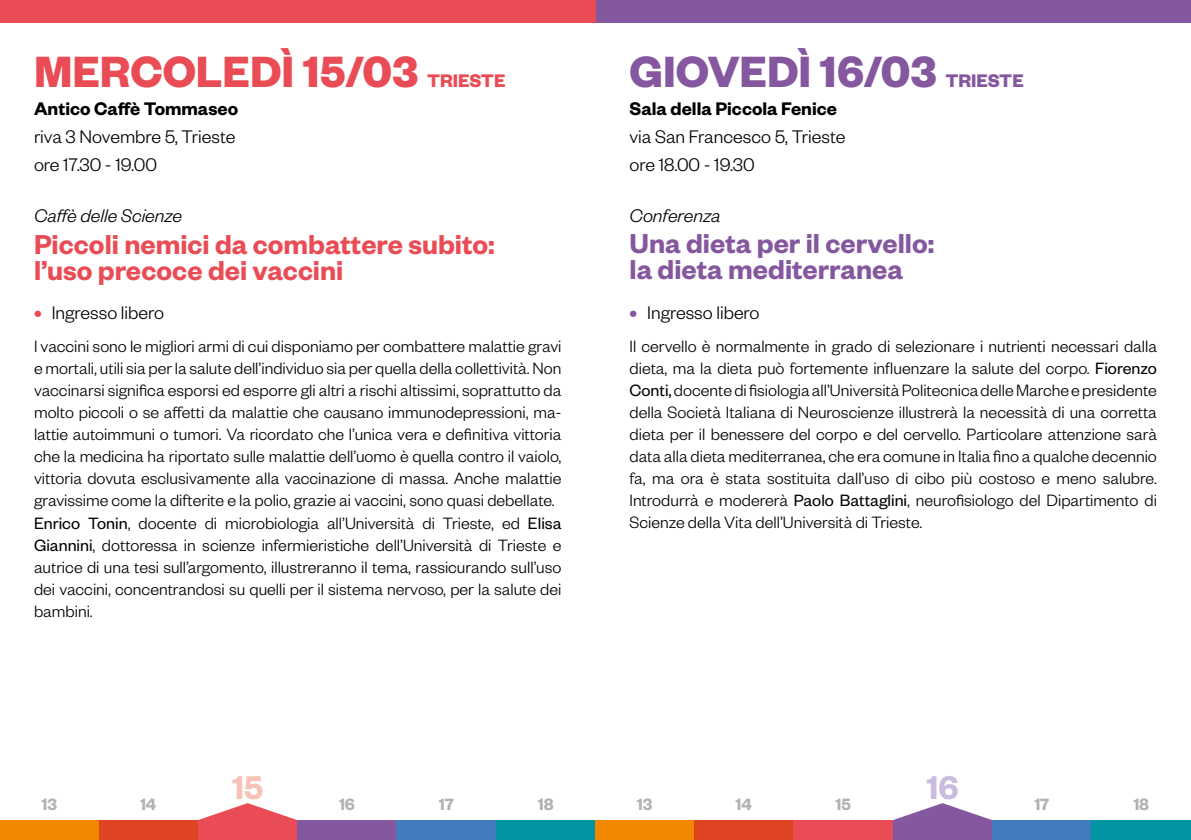
<style>
.page{position:relative;width:1191px;height:840px;background:#fff}
.page>*{position:absolute;margin:0;border:0;box-sizing:border-box;transform-origin:0 0}
.t1{font:700 48px "Founders Grotesk";color:#ea4c55}
.t2{font:700 48px "Founders Grotesk";color:#85579f}
.t3{font:600 36px "Founders Grotesk";color:#f8c1b8}
.t4{font:600 36px "Founders Grotesk";color:#cbbbdc}
.t5{font:600 30px/26px "Founders Grotesk";color:#ea4c55}
.t6{font:600 30px/26px "Founders Grotesk";color:#85579f}
.t7{font:300 20px/28px "Founders Grotesk";color:#000}
.t8{font:600 20px "Founders Grotesk";color:#000}
.t9{font:italic 300 20px "Founders Grotesk";color:#000}
.t10{font:700 20px "Founders Grotesk";color:#85579f}
.t11{font:700 20px "Founders Grotesk";color:#ea4c55}
.t12{font:300 18px/22px "Founders Grotesk";color:#000;text-align:justify}
.t13{font:600 18px "Founders Grotesk";letter-spacing:-.01em;color:#b3b2b2}
.s1{font-weight:600;color:#ea4c55}
.s2{font-weight:400}
.s3{font-weight:600;color:#85579f}
</style>
<div class="page">
<div style="left:567px;top:0;width:624px;height:23px;background:#85579f"></div>
<div style="left:0;top:0;width:595px;height:23px;background:#ea4c55"></div>
<div style="left:99px;top:819px;width:99px;height:20px;background:#de4422"></div>
<svg style="left:198px;top:803px;width:99px;height:36px"></svg>
<div style="left:297px;top:819px;width:100px;height:20px;background:#85579f"></div>
<div style="left:397px;top:819px;width:99px;height:20px;background:#417cbf"></div>
<div style="left:496px;top:819px;width:99px;height:20px;background:#0095a1"></div>
<div style="left:0;top:819px;width:99px;height:20px;background:#f18700"></div>
<div style="left:694px;top:819px;width:99px;height:20px;background:#de4422"></div>
<div style="left:793px;top:819px;width:99px;height:20px;background:#ea4c55"></div>
<svg style="left:892px;top:803px;width:100px;height:36px"></svg>
<div style="left:992px;top:819px;width:99px;height:20px;background:#417cbf"></div>
<div style="left:1091px;top:819px;width:100px;height:20px;background:#0095a1"></div>
<div style="left:595px;top:819px;width:99px;height:20px;background:#f18700"></div>
<h1 class="t1" style="left:34px;top:41px;width:386px">MERCOLEDÌ 15/03</h1>
<p class="t11" style="left:427px;top:68px;width:80px">TRIESTE</p>
<h1 class="t2" style="left:629px;top:41px;width:309px">GIOVEDÌ 16/03</h1>
<p class="t10" style="left:945px;top:67px;width:80px">TRIESTE</p>
<p class="t8" style="left:34px;top:96px;width:206px">Antico Caffè Tommaseo</p>
<p class="t7" style="left:34px;top:122px;width:203px">riva 3 Novembre 5, Trieste ore 17.30 - 19.00</p>
<p class="t9" style="left:34px;top:203px;width:150px">Caffè delle Scienze</p>
<h3 class="t5" style="left:34px;top:229px;width:462px">Piccoli nemici da combattere subito: l’uso precoce dei vaccini</h3>
<p class="t7" style="left:34px;top:297px;width:131px"><span class="s1">•</span> Ingresso libero</p>
<p class="t12" style="left:34px;top:334px;width:529px;text-align:left">I vaccini sono le migliori armi di cui disponiamo per combattere malattie gravi e mortali, utili sia per la salute dell’individuo sia per quella della collettività. Non vaccinarsi significa esporsi ed esporre gli altri a rischi altissimi, soprattutto da molto piccoli o se affetti da malattie che causano immunodepressioni, ma&shy;lattie autoimmuni o tumori. Va ricordato che l’unica vera e definitiva vittoria che la medicina ha riportato sulle malattie dell’uomo è quella contro il vaiolo, vittoria dovuta esclusivamente alla vaccinazione di massa. Anche malattie gravissime come la difterite e la polio, grazie ai vaccini, sono quasi debellate.<br><span class="s2">Enrico Tonin</span>, docente di microbiologia all’Università di Trieste, ed <span class="s2">Elisa Giannini</span>, dottoressa in scienze infermieristiche dell’Università di Trieste e autrice di una tesi sull’argomento, illustreranno il tema, rassicurando sull’uso dei vaccini, concentrandosi su quelli per il sistema nervoso, per la salute dei bambini.</p>
<p class="t8" style="left:629px;top:96px;width:209px">Sala della Piccola Fenice</p>
<p class="t7" style="left:629px;top:121px;width:217px">via San Francesco 5, Trieste ore 18.00 - 19.30</p>
<p class="t9" style="left:629px;top:203px;width:93px">Conferenza</p>
<h3 class="t6" style="left:629px;top:229px;width:306px">Una dieta per il cervello: la dieta mediterranea</h3>
<p class="t7" style="left:629px;top:297px;width:131px"><span class="s3">•</span> Ingresso libero</p>
<p class="t12" style="left:629px;top:334px;width:529px">Il cervello è normalmente in grado di selezionare i nutrienti necessari dalla dieta, ma la dieta può fortemente influenzare la salute del corpo. <span class="s2">Fiorenzo Conti,</span> docente di fisiologia all’Università Politecnica delle Marche e presidente della Società Italiana di Neuroscienze illustrerà la necessità di una corretta dieta per il benessere del corpo e del cervello. Particolare attenzione sarà data alla dieta mediterranea, che era comune in Italia fino a qualche decennio fa, ma ora è stata sostituita dall’uso di cibo più costoso e meno salubre.<br>Introdurrà e modererà <span class="s2">Paolo Battaglini</span>, neurofisiologo del Dipartimento di Scienze della Vita dell’Università di Trieste.</p>
<h2 class="t4" style="left:926px;top:764px;width:34px">16</h2>
<h2 class="t3" style="left:232px;top:764px;width:32px">15</h2>
<p class="t13" style="left:41px;top:792px;width:17px">13</p>
<p class="t13" style="left:339px;top:792px;width:18px">16</p>
<p class="t13" style="left:439px;top:792px;width:17px">17</p>
<p class="t13" style="left:538px;top:792px;width:17px">18</p>
<p class="t13" style="left:735px;top:792px;width:18px">14</p>
<p class="t13" style="left:835px;top:792px;width:17px">15</p>
<p class="t13" style="left:637px;top:792px;width:17px">13</p>
<p class="t13" style="left:1034px;top:792px;width:17px">17</p>
<p class="t13" style="left:1133px;top:792px;width:17px">18</p>
<p class="t13" style="left:140px;top:792px;width:18px">14</p>
</div>
